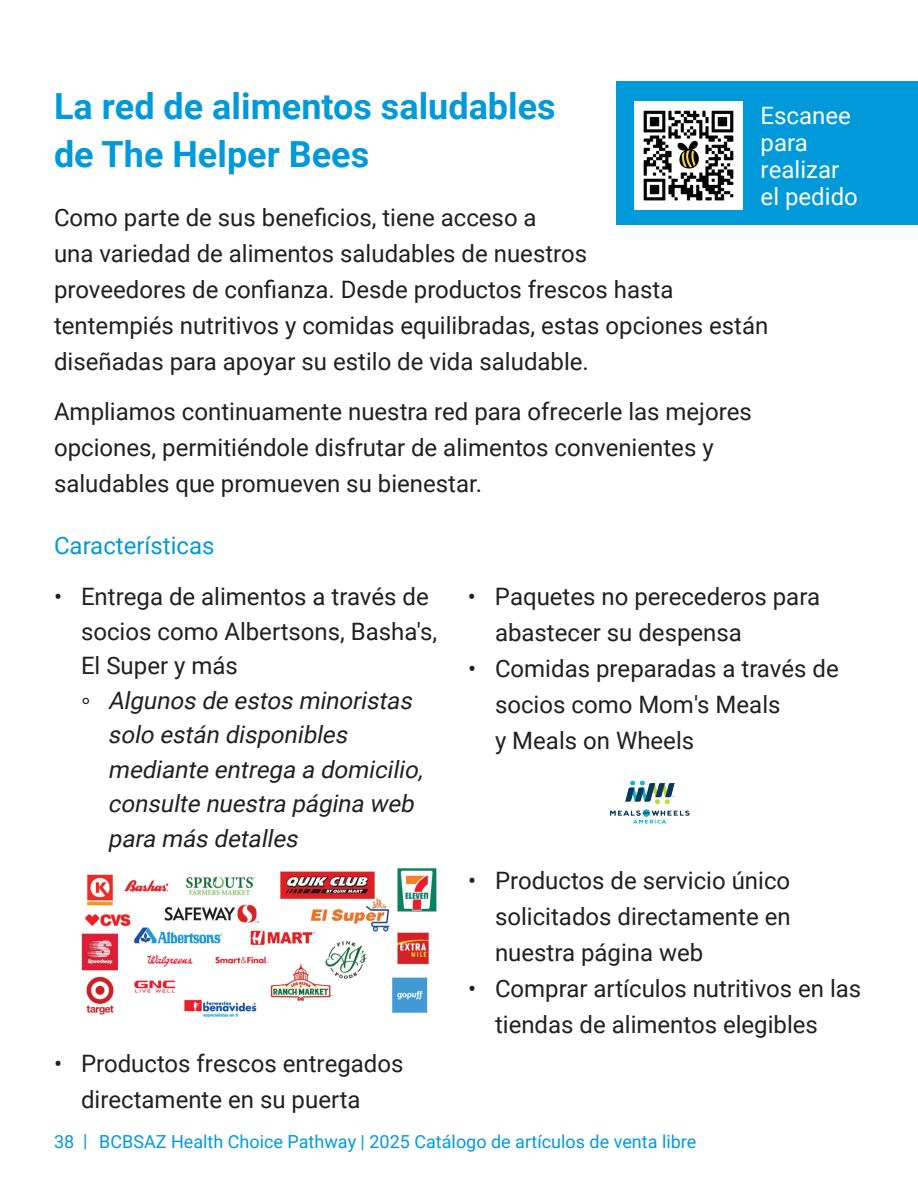
<style>
.page{position:relative;width:918px;height:1188px;background:#fff}
.page>*{position:absolute;margin:0;border:0;box-sizing:border-box;transform-origin:0 0}
.t1{font:700 36px/48px "Roboto";color:#009ada}
.t2{font:24px/36px "Roboto";color:#231f20}
.t3{font:italic 24px/34.5px "Roboto";color:#231f20}
.t4{font:24px/27px "Roboto";color:#fff}
.t5{font:24px "Roboto";color:#009ada}
.t6{font:18px "Roboto";color:#009ada}
.s1{font-family:"Arial Unicode MS";font-style:normal}
</style>
<div class="page">
<div style="left:617px;top:81px;width:301px;height:144px;background:#009ada"></div>
<img style="left:635px;top:102px;width:108px;height:108px">
<img style="left:610px;top:782px;width:80px;height:42px">
<img style="left:81px;top:868px;width:356px;height:150px">
<h1 class="t1" style="left:54px;top:81px;width:503px">La red de alimentos saludables de The Helper Bees</h1>
<p class="t2" style="left:54px;top:199px;width:484px">Como parte de sus beneficios, tiene acceso a</p>
<p class="t4" style="left:761px;top:101px;width:99px">Escanee para realizar el pedido</p>
<p class="t2" style="left:54px;top:235px;width:535px">una variedad de alimentos saludables de nuestros</p>
<p class="t2" style="left:54px;top:271px;width:621px">proveedores de confianza. Desde productos frescos hasta</p>
<p class="t2" style="left:54px;top:307px;width:716px">tentempiés nutritivos y comidas equilibradas, estas opciones están diseñadas para apoyar su estilo de vida saludable.</p>
<p class="t2" style="left:54px;top:393px;width:699px">Ampliamos continuamente nuestra red para ofrecerle las mejores opciones, permitiéndole disfrutar de alimentos convenientes y saludables que promueven su bienestar.</p>
<p class="t5" style="left:54px;top:529px;width:162px">Características</p>
<p class="t2" style="left:54px;top:578px;width:376px">• Entrega de alimentos a través de</p>
<p class="t2" style="left:468px;top:578px;width:354px">• Paquetes no perecederos para</p>
<p class="t2" style="left:81px;top:612px;width:358px">socios como Albertsons, Basha's,</p>
<p class="t2" style="left:495px;top:614px;width:248px">abastecer su despensa</p>
<p class="t2" style="left:81px;top:647px;width:158px">El Super y más</p>
<p class="t2" style="left:468px;top:650px;width:372px">• Comidas preparadas a través de</p>
<p class="t3" style="left:81px;top:682px;width:338px"><span class="s1">∘</span> Algunos de estos minoristas</p>
<p class="t2" style="left:495px;top:686px;width:287px">socios como Mom's Meals</p>
<p class="t3" style="left:108px;top:717px;width:246px">solo están disponibles</p>
<p class="t2" style="left:495px;top:722px;width:201px">y Meals on Wheels</p>
<p class="t3" style="left:108px;top:751px;width:322px">mediante entrega a domicilio, consulte nuestra página web para más detalles</p>
<p class="t2" style="left:495px;top:862px;width:297px;text-align:justify;text-indent:-27px">• Productos de servicio único solicitados directamente en nuestra página web</p>
<p class="t2" style="left:495px;top:970px;width:368px;text-indent:-27px">• Comprar artículos nutritivos en las tiendas de alimentos elegibles</p>
<p class="t2" style="left:81px;top:1044px;width:324px;text-indent:-27px">• Productos frescos entregados directamente en su puerta</p>
<p class="t6" style="left:54px;top:1129px;width:644px">38 | BCBSAZ Health Choice Pathway | 2025 Catálogo de artículos de venta libre</p>
</div>
